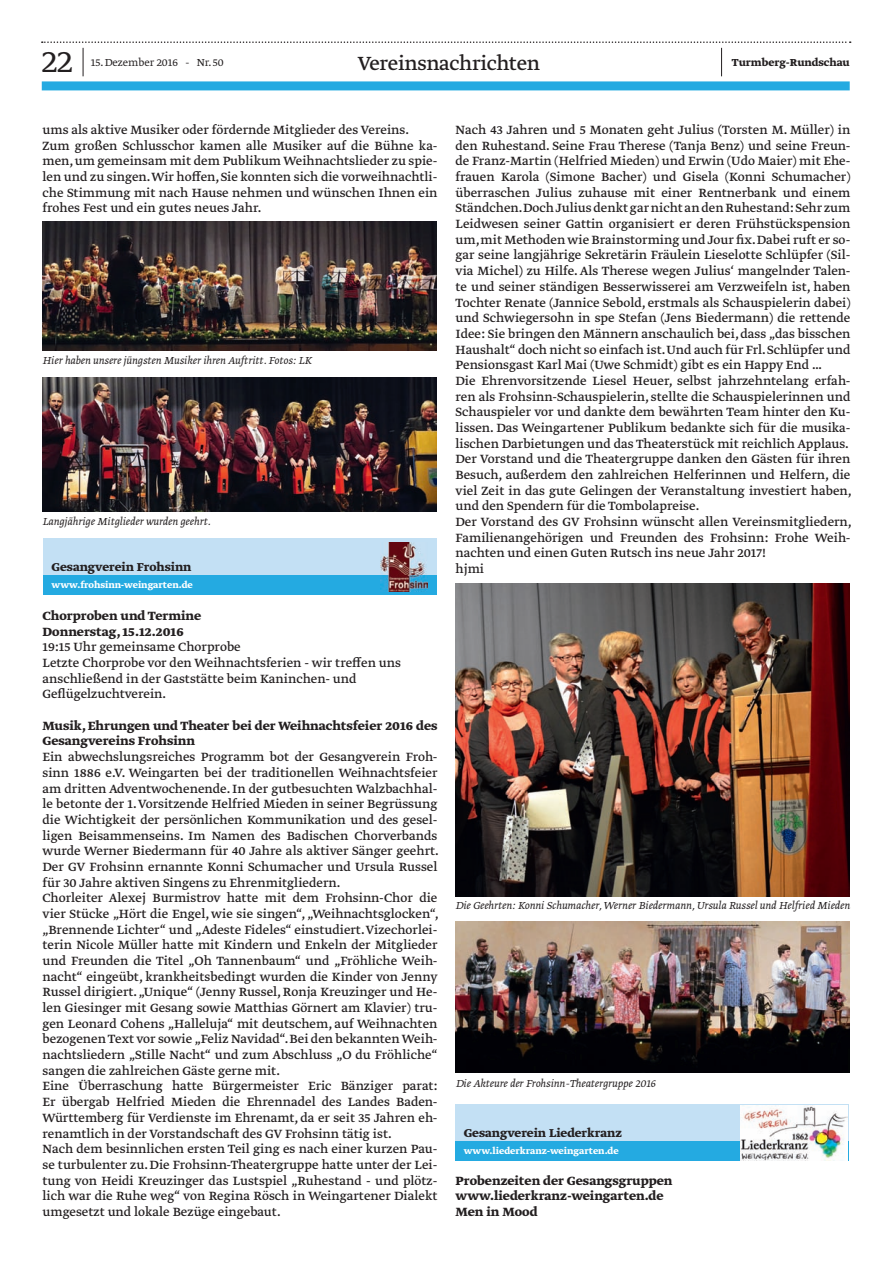
<style>
.page{position:relative;width:893px;height:1263px;background:#fff}
.page>*{position:absolute;margin:0;border:0;box-sizing:border-box;transform-origin:0 0}
.t1{font:300 36px "Greta Text Std";color:#231f20}
.t2{font:22.5px "Greta Text Std";letter-spacing:-.015em;color:#231f20}
.t3{font:14.1px/15.8px "Greta Text Std";color:#231f20}
.t4{font:700 14.1px/15.8px "Greta Text Std";color:#231f20}
.t5{font:700 13.5px "Greta Text Std";color:#231f20}
.t6{font:italic 300 12px "Greta Text Std";color:#231f20}
.t7{font:300 12px "Greta Text Std";color:#231f20}
.t8{font:700 12px "Greta Text Std";color:#231f20}
.t9{font:700 10.5px "Greta Text Std";color:#fff}
</style>
<div class="page">
<div style="left:42px;top:81px;width:808px;height:9px;background:#24aae1"></div>
<svg style="left:42px;top:41px;width:809px;height:35px"></svg>
<div style="left:455px;top:1104px;width:394px;height:57px;background:#c3e0f4"></div>
<div style="left:455px;top:1141px;width:394px;height:20px;background:#24aae1"></div>
<img style="left:741px;top:1105px;width:106px;height:55px">
<img style="left:43px;top:221px;width:393px;height:130px">
<img style="left:43px;top:377px;width:393px;height:134px">
<div style="left:43px;top:538px;width:394px;height:57px;background:#c3e0f4"></div>
<div style="left:43px;top:575px;width:394px;height:20px;background:#24aae1"></div>
<img style="left:380px;top:542px;width:47px;height:49px">
<img style="left:455px;top:583px;width:394px;height:313px">
<img style="left:455px;top:921px;width:394px;height:152px">
<h1 class="t1" style="left:42px;top:41px;width:32px">22</h1>
<p class="t7" style="left:91px;top:56px;width:134px">15. Dezember 2016 - Nr. 50</p>
<p class="t8" style="left:732px;top:56px;width:119px">Turmberg-Rundschau</p>
<h2 class="t2" style="left:358px;top:50px;width:184px">Vereinsnachrichten</h2>
<p class="t3" style="left:43px;top:123px;width:396px">ums als aktive Musiker oder fördernde Mitglieder des Vereins.<br>Zum großen Schlusschor kamen alle Musiker auf die Bühne ka&shy;men, um gemeinsam mit dem Publikum Weihnachtslieder zu spie&shy;len und zu singen. Wir hoffen, Sie konnten sich die vorweihnachtli&shy;che Stimmung mit nach Hause nehmen und wünschen Ihnen ein frohes Fest und ein gutes neues Jahr.</p>
<p class="t6" style="left:43px;top:353px;width:270px">Hier haben unsere jüngsten Musiker ihren Auftritt. Fotos: LK</p>
<p class="t6" style="left:43px;top:514px;width:170px">Langjährige Mitglieder wurden geehrt.</p>
<p class="t5" style="left:52px;top:559px;width:141px">Gesangverein Frohsinn</p>
<p class="t9" style="left:52px;top:578px;width:143px">www.frohsinn-weingarten.de</p>
<p class="t4" style="left:43px;top:609px;width:160px">Chorproben und Termine<br>Donnerstag, 15.12.2016</p>
<p class="t3" style="left:43px;top:640px;width:360px">19:15 Uhr gemeinsame Chorprobe<br>Letzte Chorprobe vor den Weihnachtsferien - wir treffen uns anschließend in der Gaststätte beim Kaninchen- und Geflügelzuchtverein.</p>
<p class="t4" style="left:43px;top:718px;width:396px">Musik, Ehrungen und Theater bei der Weihnachtsfeier 2016 des<br>Gesangvereins Frohsinn</p>
<p class="t3" style="left:43px;top:750px;width:398px">Ein abwechslungsreiches Programm bot der Gesangverein Froh&shy;sinn 1886 e.V. Weingarten bei der traditionellen Weihnachtsfeier am dritten Adventwochenende. In der gutbesuchten Walzbachhal&shy;le betonte der 1. Vorsitzende Helfried Mieden in seiner Begrüssung die Wichtigkeit der persönlichen Kommunikation und des gesel&shy;ligen Beisammenseins. Im Namen des Badischen Chorverbands wurde Werner Biedermann für 40 Jahre als aktiver Sänger geehrt.<br>Der GV Frohsinn ernannte Konni Schumacher und Ursula Russel für 30 Jahre aktiven Singens zu Ehrenmitgliedern.<br>Chorleiter Alexej Burmistrov hatte mit dem Frohsinn-Chor die vier Stücke „Hört die Engel, wie sie singen“, „Weihnachtsglocken“, „Brennende Lichter“ und „Adeste Fideles“ einstudiert. Vizechorlei&shy;terin Nicole Müller hatte mit Kindern und Enkeln der Mitglieder und Freunden die Titel „Oh Tannenbaum“ und „Fröhliche Weih&shy;nacht“ eingeübt, krankheitsbedingt wurden die Kinder von Jenny Russel dirigiert. „Unique“ (Jenny Russel, Ronja Kreuzinger und He&shy;len Giesinger mit Gesang sowie Matthias Görnert am Klavier) tru&shy;gen Leonard Cohens „Halleluja“ mit deutschem, auf Weihnachten bezogenen Text vor sowie „Feliz Navidad“. Bei den bekannten Weih&shy;nachtsliedern „Stille Nacht“ und zum Abschluss „O du Fröhliche“ sangen die zahlreichen Gäste gerne mit.<br>Eine Überraschung hatte Bürgermeister Eric Bänziger parat:<br>Er übergab Helfried Mieden die Ehrennadel des Landes Baden-Württemberg für Verdienste im Ehrenamt, da er seit 35 Jahren eh&shy;renamtlich in der Vorstandschaft des GV Frohsinn tätig ist.<br>Nach dem besinnlichen ersten Teil ging es nach einer kurzen Pau&shy;se turbulenter zu. Die Frohsinn-Theatergruppe hatte unter der Lei&shy;tung von Heidi Kreuzinger das Lustspiel „Ruhestand - und plötz&shy;lich war die Ruhe weg“ von Regina Rösch in Weingartener Dialekt umgesetzt und lokale Bezüge eingebaut.</p>
<p class="t3" style="left:455px;top:123px;width:398px">Nach 43 Jahren und 5 Monaten geht Julius (Torsten M. Müller) in den Ruhestand. Seine Frau Therese (Tanja Benz) und seine Freun&shy;de Franz-Martin (Helfried Mieden) und Erwin (Udo Maier) mit Ehe&shy;frauen Karola (Simone Bacher) und Gisela (Konni Schumacher) überraschen Julius zuhause mit einer Rentnerbank und einem Ständchen.Doch Julius denkt gar nicht an den Ruhestand: Sehr zum Leidwesen seiner Gattin organisiert er deren Frühstückspension um, mit Methoden wie Brainstorming und Jour fix. Dabei ruft er so&shy;gar seine langjährige Sekretärin Fräulein Lieselotte Schlüpfer (Sil&shy;via Michel) zu Hilfe. Als Therese wegen Julius‘ mangelnder Talen&shy;te und seiner ständigen Besserwisserei am Verzweifeln ist, haben Tochter Renate (Jannice Sebold, erstmals als Schauspielerin dabei) und Schwiegersohn in spe Stefan (Jens Biedermann) die rettende Idee: Sie bringen den Männern anschaulich bei, dass „das bisschen Haushalt“ doch nicht so einfach ist. Und auch für Frl. Schlüpfer und Pensionsgast Karl Mai (Uwe Schmidt) gibt es ein Happy End …<br>Die Ehrenvorsitzende Liesel Heuer, selbst jahrzehntelang erfah&shy;ren als Frohsinn-Schauspielerin, stellte die Schauspielerinnen und Schauspieler vor und dankte dem bewährten Team hinter den Ku&shy;lissen. Das Weingartener Publikum bedankte sich für die musika&shy;lischen Darbietungen und das Theaterstück mit reichlich Applaus.<br>Der Vorstand und die Theatergruppe danken den Gästen für ihren Besuch, außerdem den zahlreichen Helferinnen und Helfern, die viel Zeit in das gute Gelingen der Veranstaltung investiert haben, und den Spendern für die Tombolapreise.<br>Der Vorstand des GV Frohsinn wünscht allen Vereinsmitgliedern, Familienangehörigen und Freunden des Frohsinn: Frohe Weih&shy;nachten und einen Guten Rutsch ins neue Jahr 2017!<br>hjmi</p>
<p class="t6" style="left:455px;top:898px;width:396px">Die Geehrten: Konni Schumacher, Werner Biedermann, Ursula Russel und Helfried Mieden</p>
<p class="t6" style="left:456px;top:1077px;width:202px">Die Akteure der Frohsinn-Theatergruppe 2016</p>
<p class="t5" style="left:464px;top:1125px;width:160px">Gesangverein Liederkranz</p>
<p class="t9" style="left:464px;top:1144px;width:156px">www.liederkranz-weingarten.de</p>
<p class="t4" style="left:455px;top:1173px;width:219px">Probenzeiten der Gesangsgruppen www.liederkranz-weingarten.de<br>Men in Mood</p>
</div>
